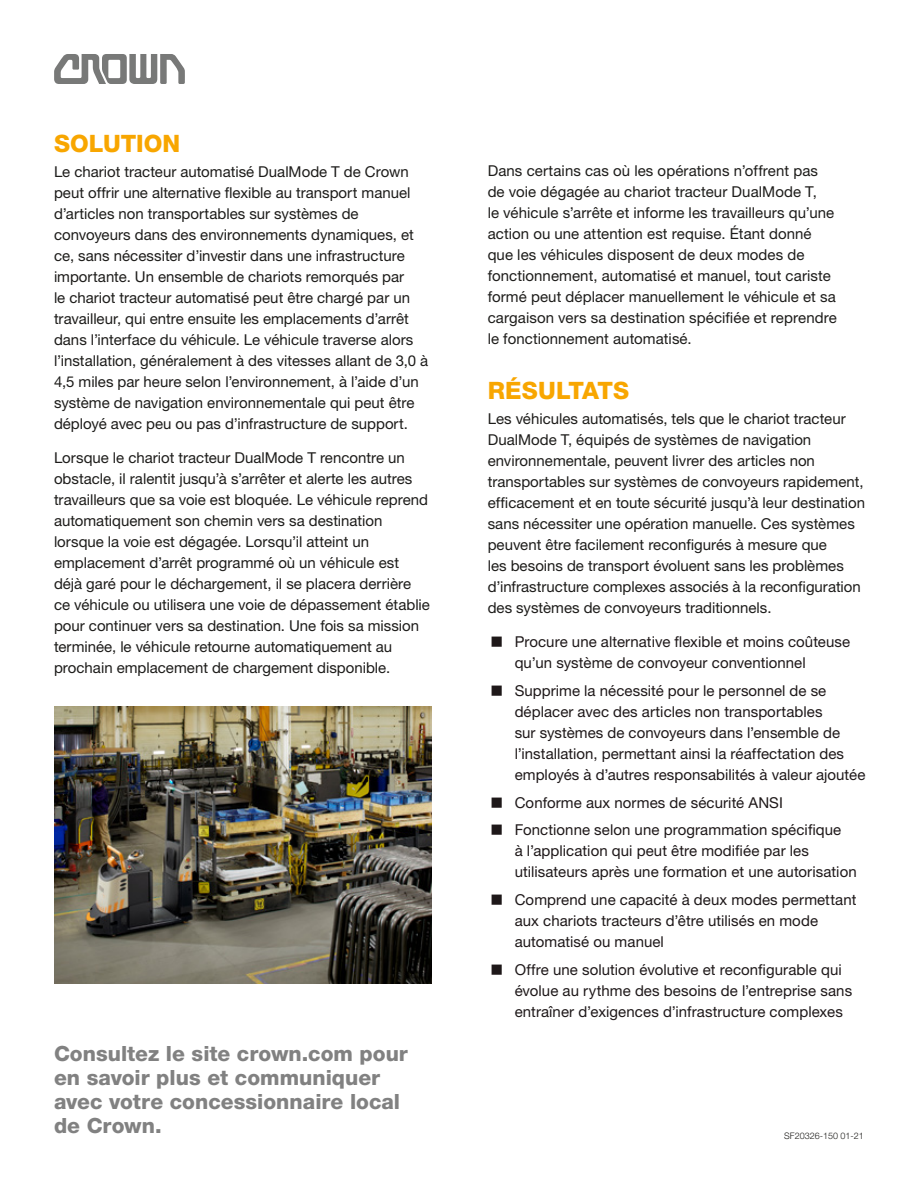
<style>
.page{position:relative;width:918px;height:1188px;background:#fff}
.page>*{position:absolute;margin:0;border:0;box-sizing:border-box;transform-origin:0 0}
.t1{font:60px "Crownlogo";color:#787978}
.t2{font:800 24px "Helvetica Neue LT Std";color:#f8a600}
.t3{font:800 21px/24px "Helvetica Neue LT Std";color:#818181}
.t4{font:15px/21px "Helvetica Neue LT Std";color:#1d1c1a}
.t5{font:15px/21px "Helvetica Neue LT Std";letter-spacing:.005em;color:#1e1819}
.t6{font:300 9px "Helvetica Neue LT Std";color:#1d1c1a}
</style>
<div class="page">
<img style="left:54px;top:706px;width:378px;height:278px">
<h1 class="t1" style="left:51px;top:28px;width:143px">C</h1>
<h2 class="t2" style="left:54px;top:129px;width:128px">SOLUTION</h2>
<p class="t4" style="left:54px;top:161px;width:376px">Le chariot tracteur automatisé DualMode T de Crown peut offrir une alternative flexible au transport manuel d’articles non transportables sur systèmes de convoyeurs dans des environnements dynamiques, et ce, sans nécessiter d’investir dans une infrastructure importante. Un ensemble de chariots remorqués par<br>le chariot tracteur automatisé peut être chargé par un travailleur, qui entre ensuite les emplacements d’arrêt dans l’interface du véhicule. Le véhicule traverse alors l’installation, généralement à des vitesses allant de 3,0 à 4,5 miles par heure selon l’environnement, à l’aide d’un système de navigation environnementale qui peut être déployé avec peu ou pas d’infrastructure de support.</p>
<p class="t4" style="left:54px;top:447px;width:378px">Lorsque le chariot tracteur DualMode T rencontre un obstacle, il ralentit jusqu’à s’arrêter et alerte les autres travailleurs que sa voie est bloquée. Le véhicule reprend automatiquement son chemin vers sa destination lorsque la voie est dégagée. Lorsqu’il atteint un emplacement d’arrêt programmé où un véhicule est déjà garé pour le déchargement, il se placera derrière ce véhicule ou utilisera une voie de dépassement établie pour continuer vers sa destination. Une fois sa mission terminée, le véhicule retourne automatiquement au prochain emplacement de chargement disponible.</p>
<h3 class="t3" style="left:54px;top:1042px;width:355px">Consultez le site crown.com pour en savoir plus et communiquer avec votre concessionnaire local de Crown.</h3>
<p class="t4" style="left:488px;top:160px;width:351px">Dans certains cas où les opérations n’offrent pas de voie dégagée au chariot tracteur DualMode T,<br>le véhicule s’arrête et informe les travailleurs qu’une action ou une attention est requise. Étant donné que les véhicules disposent de deux modes de fonctionnement, automatisé et manuel, tout cariste formé peut déplacer manuellement le véhicule et sa cargaison vers sa destination spécifiée et reprendre le fonctionnement automatisé.</p>
<h2 class="t2" style="left:488px;top:376px;width:143px">RÉSULTATS</h2>
<p class="t4" style="left:488px;top:408px;width:379px">Les véhicules automatisés, tels que le chariot tracteur DualMode T, équipés de systèmes de navigation environnementale, peuvent livrer des articles non transportables sur systèmes de convoyeurs rapidement, efficacement et en toute sécurité jusqu’à leur destination sans nécessiter une opération manuelle. Ces systèmes peuvent être facilement reconfigurés à mesure que<br>les besoins de transport évoluent sans les problèmes d’infrastructure complexes associés à la reconfiguration des systèmes de convoyeurs traditionnels.</p>
<p class="t5" style="left:515px;top:631px;width:337px">Procure une alternative flexible et moins coûteuse qu’un système de convoyeur conventionnel</p>
<p class="t5" style="left:515px;top:680px;width:352px">Supprime la nécessité pour le personnel de se déplacer avec des articles non transportables<br>sur systèmes de convoyeurs dans l’ensemble de l’installation, permettant ainsi la réaffectation des employés à d’autres responsabilités à valeur ajoutée</p>
<p class="t5" style="left:515px;top:788px;width:328px;line-height:27.8px">Conforme aux normes de sécurité ANSI<br>Fonctionne selon une programmation spécifique</p>
<p class="t5" style="left:515px;top:840px;width:344px">à l’application qui peut être modifiée par les utilisateurs après une formation et une autorisation</p>
<p class="t5" style="left:515px;top:889px;width:343px">Comprend une capacité à deux modes permettant aux chariots tracteurs d’être utilisés en mode automatisé ou manuel</p>
<p class="t5" style="left:515px;top:959px;width:339px">Offre une solution évolutive et reconfigurable qui évolue au rythme des besoins de l’entreprise sans entraîner d’exigences d’infrastructure complexes</p>
<p class="t6" style="left:784px;top:1131px;width:81px">SF20326-150 01-21</p>
</div>
